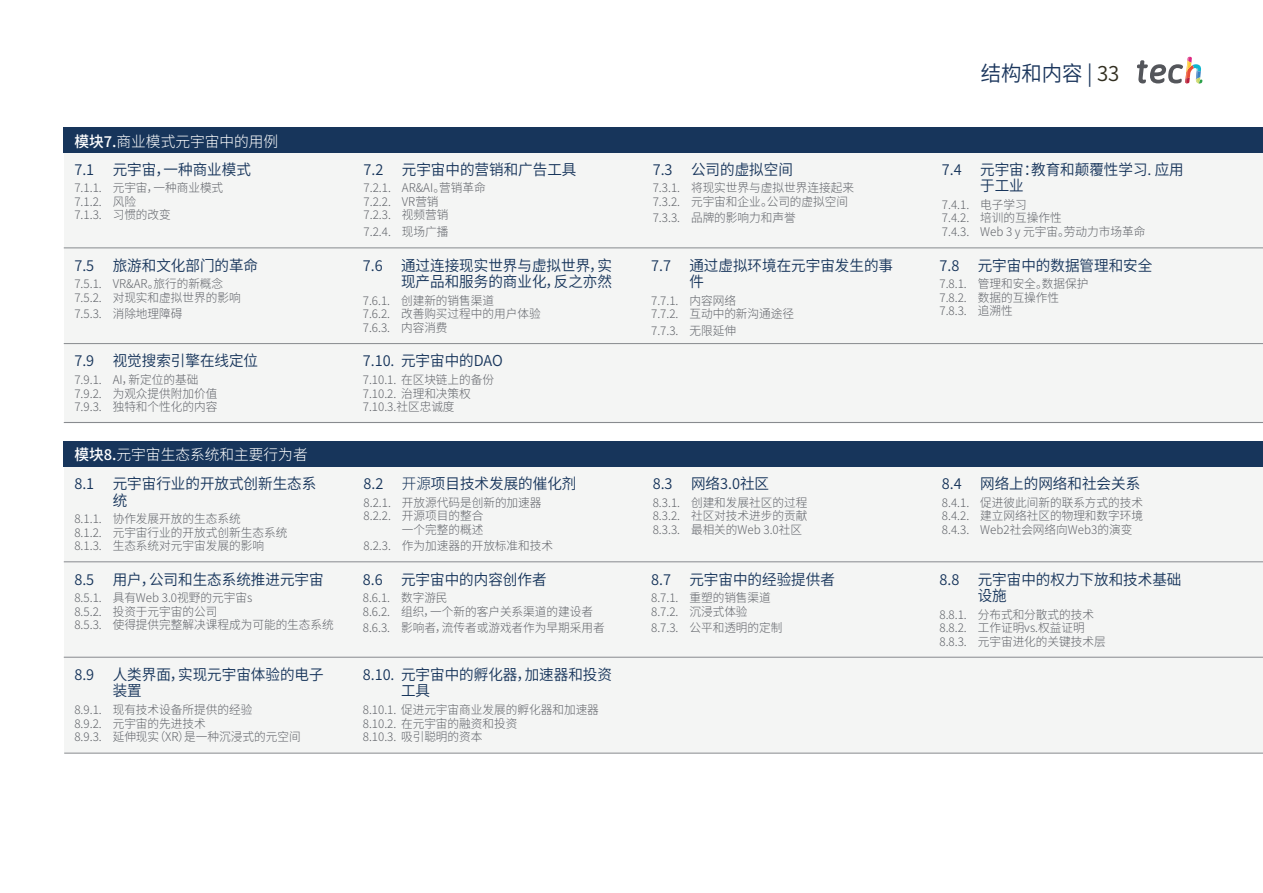
<style>
.page{position:relative;width:1263px;height:893px;background:#fff}
.page>*{position:absolute;margin:0;border:0;box-sizing:border-box;transform-origin:0 0}
.t1{font:21px "Source Han Sans CN";color:#1a355c}
.t2{font:15px/16.5px "Source Han Sans CN";color:#17355b}
.t3{font:300 15px "Source Han Sans CN";color:#fff}
.t4{font:300 12px/13.5px "Source Han Sans CN";color:#61646a}
.s1{font-weight:500}
.s2{font-weight:300}
.s3{color:#312e20}
</style>
<div class="page">
<svg style="left:1137px;top:57px;width:65px;height:27px"></svg>
<div style="left:64px;top:153px;width:1199px;height:269px;background:#f4f5f4"></div>
<div style="left:64px;top:128px;width:1199px;height:25px;background:#17355b"></div>
<hr style="left:64px;top:248px;width:1199px;height:1px;background:#878a8e">
<hr style="left:64px;top:343px;width:1199px;height:1px;background:#878a8e">
<hr style="left:64px;top:422px;width:1199px;height:1px;background:#878a8e">
<div style="left:64px;top:466px;width:1199px;height:287px;background:#f4f5f4"></div>
<div style="left:64px;top:441px;width:1199px;height:25px;background:#17355b"></div>
<hr style="left:64px;top:562px;width:1199px;height:1px;background:#878a8e">
<hr style="left:64px;top:657px;width:1199px;height:1px;background:#878a8e">
<hr style="left:64px;top:753px;width:1199px;height:1px;background:#878a8e">
<p class="t3" style="left:74px;top:133px;width:205px"><span class="s1">模块7.</span>商业模式元宇宙中的用例</p>
<p class="t2" style="left:74px;top:161px;width:178px">7.1 元宇宙，一种商业模式</p>
<p class="t4" style="left:74px;top:181px;width:150px">7.1.1. 元宇宙，一种商业模式<br>7.1.2. 风险<br>7.1.3. 习惯的改变</p>
<p class="t2" style="left:74px;top:257px;width:185px">7.5 旅游和文化部门的革命</p>
<p class="t4" style="left:74px;top:277px;width:168px">7.5.1. VR&amp;AR。旅行的新概念<br>7.5.2. 对现实和虚拟世界的影响</p>
<p class="t4" style="left:74px;top:307px;width:110px">7.5.3. 消除地理障碍</p>
<p class="t2" style="left:74px;top:353px;width:185px">7.9 视觉搜索引擎在线定位</p>
<p class="t4" style="left:74px;top:373px;width:145px">7.9.1. AI，新定位的基础<br>7.9.2. 为观众提供附加价值<br>7.9.3. 独特和个性化的内容</p>
<p class="t3" style="left:74px;top:446px;width:235px"><span class="s1">模块8.</span>元宇宙生态系统和主要行为者</p>
<p class="t2" style="left:113px;top:476px;width:205px;text-indent:-38px">8.1 元宇宙行业的开放式创新生态系统</p>
<p class="t4" style="left:74px;top:512px;width:214px">8.1.1. 协作发展开放的生态系统<br>8.1.2. 元宇宙行业的开放式创新生态系统<br>8.1.3. 生态系统对元宇宙发展的影响</p>
<p class="t2" style="left:74px;top:571px;width:251px">8.5 用户，公司和生态系统推进元宇宙</p>
<p class="t4" style="left:74px;top:591px;width:261px">8.5.1. 具有Web 3.0视野的元宇宙s<br>8.5.2. 投资于元宇宙的公司<br>8.5.3. 使得提供完整解决课程成为可能的生态系统</p>
<p class="t2" style="left:113px;top:666px;width:212px;text-indent:-38px">8.9 人类界面，实现元宇宙体验的电子装置</p>
<p class="t4" style="left:74px;top:703px;width:228px">8.9.1. 现有技术设备所提供的经验<br>8.9.2. 元宇宙的先进技术<br>8.9.3. 延伸现实（XR）是一种沉浸式的元空间</p>
<p class="t2" style="left:364px;top:161px;width:214px">7.2 元宇宙中的营销和广告工具</p>
<p class="t4" style="left:364px;top:181px;width:124px">7.2.1. AR&amp;AI。营销革命<br>7.2.2. VR营销<br>7.2.3. 视频营销</p>
<p class="t4" style="left:364px;top:225px;width:86px">7.2.4. 现场广播</p>
<p class="t2" style="left:363px;top:257px;width:251px;text-align:right">7.6 通过连接现实世界与虚拟世界，实现产品和服务的商业化，反之亦然</p>
<p class="t4" style="left:363px;top:294px;width:179px">7.6.1. 创建新的销售渠道<br>7.6.2. 改善购买过程中的用户体验<br>7.6.3. 内容消费</p>
<p class="t2" style="left:363px;top:353px;width:142px">7.10. 元宇宙中的DAO</p>
<p class="t4" style="left:363px;top:373px;width:133px">7.10.1. 在区块链上的备份<br>7.10.2. 治理和决策权<br>7.10.3.社区忠诚度</p>
<p class="t2" style="left:364px;top:476px;width:214px">8.2 <span class="s2">开源</span>项目技术发展的催化剂</p>
<p class="t4" style="left:364px;top:496px;width:179px">8.2.1. 开放源代码是创新的加速器</p>
<p class="t4" style="left:364px;top:509px;width:121px">8.2.2. 开源项目的整合</p>
<p class="t4" style="left:402px;top:523px;width:83px">一个完整的概述</p>
<p class="t4" style="left:364px;top:539px;width:191px">8.2.3. 作为加速器的开放标准和技术</p>
<p class="t2" style="left:363px;top:571px;width:185px">8.6 元宇宙中的内容创作者</p>
<p class="t4" style="left:363px;top:591px;width:232px">8.6.1. 数字游民<br>8.6.2. 组织，一个新的客户关系渠道的建设者</p>
<p class="t4" style="left:363px;top:621px;width:243px">8.6.3. 影响者，流传者或游戏者作为早期采用者</p>
<p class="t2" style="left:401px;top:666px;width:212px;text-indent:-38px">8.10. 元宇宙中的孵化器，加速器和投资工具</p>
<p class="t4" style="left:363px;top:703px;width:238px">8.10.1. 促进元宇宙商业发展的孵化器和加速器<br>8.10.2. 在元宇宙的融资和投资<br>8.10.3. 吸引聪明的资本</p>
<p class="t2" style="left:653px;top:161px;width:142px">7.3 公司的虚拟空间</p>
<p class="t4" style="left:653px;top:181px;width:203px">7.3.1. 将现实世界与虚拟世界连接起来<br>7.3.2. 元宇宙和企业。公司的虚拟空间</p>
<p class="t4" style="left:653px;top:211px;width:145px">7.3.3. 品牌的影响力和声誉</p>
<p class="t2" style="left:689px;top:257px;width:205px;text-indent:-38px">7.7 通过虚拟环境在元宇宙发生的事件</p>
<p class="t4" style="left:651px;top:294px;width:145px">7.7.1. 内容网络<br>7.7.2. 互动中的新沟通途径</p>
<p class="t4" style="left:651px;top:324px;width:86px">7.7.3. 无限延伸</p>
<p class="t2" style="left:653px;top:476px;width:118px">8.3 网络3.0社区</p>
<p class="t4" style="left:653px;top:496px;width:156px;text-align:justify">8.3.1. 创建和发展社区的过程8.3.2. 社区对技术进步的贡献8.3.3. 最相关的Web 3.0社区</p>
<p class="t2" style="left:651px;top:571px;width:185px">8.7 元宇宙中的经验提供者</p>
<p class="t4" style="left:651px;top:591px;width:121px">8.7.1. 重塑的销售渠道<br>8.7.2. 沉浸式体验</p>
<p class="t4" style="left:651px;top:621px;width:133px">8.7.3. 公平和透明的定制</p>
<h1 class="t1" style="left:981px;top:61px;width:140px">结构和内容 | <span class="s3">33</span></h1>
<p class="t2" style="left:980px;top:161px;width:205px;text-indent:-38px">7.4 元宇宙：教育和颠覆性学习. 应用于工业</p>
<p class="t4" style="left:942px;top:198px;width:205px">7.4.1. 电子学习<br>7.4.2. 培训的互操作性<br>7.4.3. Web 3 y 元宇宙。劳动力市场革命</p>
<p class="t2" style="left:939px;top:257px;width:214px">7.8 元宇宙中的数据管理和安全</p>
<p class="t4" style="left:939px;top:277px;width:150px">7.8.1. 管理和安全。数据保护<br>7.8.2. 数据的互操作性<br>7.8.3. 追溯性</p>
<p class="t2" style="left:942px;top:476px;width:200px">8.4 网络上的网络和社会关系</p>
<p class="t4" style="left:942px;top:496px;width:203px;text-align:justify">8.4.1. 促进彼此间新的联系方式的技术8.4.2. 建立网络社区的物理和数字环境8.4.3. Web2社会网络向Web3的演变</p>
<p class="t2" style="left:978px;top:571px;width:205px;text-indent:-38px">8.8 元宇宙中的权力下放和技术基础设施</p>
<p class="t4" style="left:939px;top:608px;width:168px">8.8.1. 分布式和分散式的技术<br>8.8.2. 工作证明vs.权益证明<br>8.8.3. 元宇宙进化的关键技术层</p>
</div>
